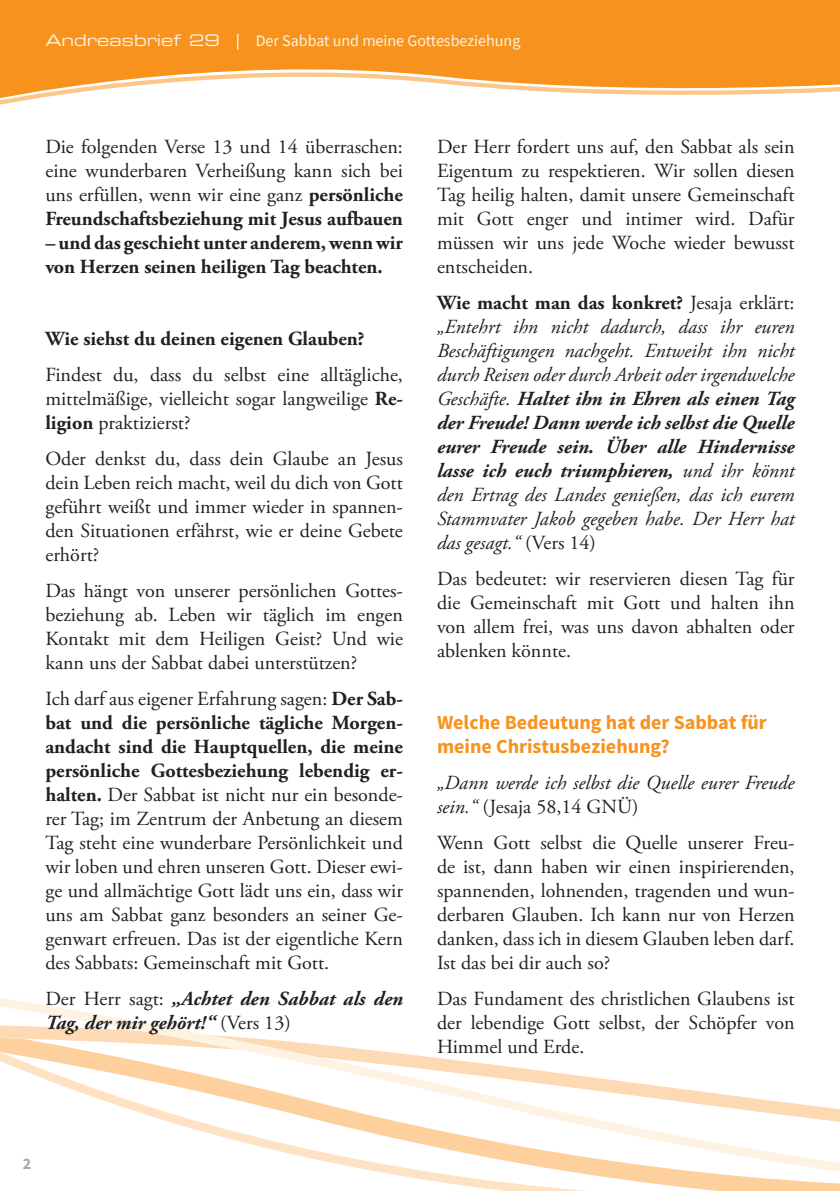
<style>
.page{position:relative;width:840px;height:1191px;background:#fff}
.page>*{position:absolute;margin:0;border:0;box-sizing:border-box;transform-origin:0 0}
.t1{font:20px/24px "Adobe Garamond Pro";color:#231f20;text-align:justify}
.t2{font:italic 20px/24px "Adobe Garamond Pro";color:#231f20;text-align:justify}
.t3{font:700 20px/24px "Adobe Garamond Pro";color:#231f20}
.t4{font:italic 700 20px/24px "Adobe Garamond Pro";color:#231f20}
.t5{font:700 20px/24px "Source Sans Pro";color:#f7931d}
.t6{font:16px "Source Sans Pro";color:#fef2e3}
.t7{font:700 16px "Source Sans Pro";color:#a8a9ad}
.s1{font-family:"Eurostile LT Std Ex 2"}
.s2{font-weight:700}
.s3{font-weight:400;font-style:normal}
.s4{font-weight:700;font-style:normal}
.s5{font-style:normal}
</style>
<div class="page">
<svg style="left:0;top:0;width:839px;height:101px;background:#f8a645"></svg>
<svg style="left:587px;top:1171px;width:252px;height:20px;fill:#fdd09d"></svg>
<svg style="left:0;top:998px;width:839px;height:173px"></svg>
<svg style="left:0;top:1051px;width:587px;height:140px"></svg>
<p class="t6" style="left:45px;top:31px;width:476px"><span class="s1">Andreasbrief 29 |</span> Der Sabbat und meine Gottesbeziehung</p>
<p class="t1" style="left:45px;top:135px;width:359px">Die folgenden Verse 13 und 14 überraschen: eine wunderbaren Verheißung kann sich bei uns erfüllen, wenn wir eine ganz <span class="s2">persönliche Freundschaftsbeziehung mit Jesus aufbauen</span></p>
<p class="t3" style="left:45px;top:231px;width:359px">– und das geschieht unter anderem, wenn wir von Herzen seinen heiligen Tag beachten.</p>
<p class="t3" style="left:45px;top:327px;width:320px">Wie siehst du deinen eigenen Glauben?</p>
<p class="t1" style="left:45px;top:363px;width:359px">Findest du, dass du selbst eine alltägliche, mittel mäßige, vielleicht sogar langweilige <span class="s2">Re&shy;ligion</span> praktizierst?</p>
<p class="t1" style="left:45px;top:447px;width:359px">Oder denkst du, dass dein Glaube an Jesus dein Leben reich macht, weil du dich von Gott geführt weißt und immer wieder in spannen&shy;den Situationen erfährst, wie er deine Gebete erhört?</p>
<p class="t1" style="left:45px;top:579px;width:359px">Das hängt von unserer persönlichen Gottes&shy;beziehung ab. Leben wir täglich im engen Kontakt mit dem Heiligen Geist? Und wie kann uns der Sabbat dabei unterstützen?</p>
<p class="t1" style="left:45px;top:687px;width:359px">Ich darf aus eigener Erfahrung sagen: <span class="s2">Der Sab&shy;bat und die persönliche tägliche Morgen&shy;andacht sind die Hauptquellen, die meine persönliche Gottesbeziehung lebendig er&shy;halten.</span> Der Sabbat ist nicht nur ein besonde&shy;rer Tag; im Zentrum der Anbetung an diesem Tag steht eine wunderbare Persönlichkeit und wir loben und ehren unseren Gott. Dieser ewi&shy;ge und allmächtige Gott lädt uns ein, dass wir uns am Sabbat ganz besonders an seiner Ge&shy;genwart erfreuen. Das ist der eigentliche Kern des Sabbats: Gemeinschaft mit Gott.</p>
<p class="t4" style="left:45px;top:987px;width:359px"><span class="s3">Der Herr sagt:</span> „Achtet den Sabbat als den<br>Tag, der mir gehört!“ <span class="s3">(Vers 13)</span></p>
<p class="t1" style="left:437px;top:135px;width:359px">Der Herr fordert uns auf, den Sabbat als sein Eigentum zu respektieren. Wir sollen diesen Tag heilig halten, damit unsere Gemeinschaft mit Gott enger und intimer wird. Dafür müssen wir uns jede Woche wieder bewusst entscheiden.</p>
<p class="t2" style="left:437px;top:291px;width:359px"><span class="s4">Wie macht man das konkret?</span> <span class="s5">Jesaja erklärt: </span>„Entehrt ihn nicht dadurch, dass ihr euren Beschäftigungen nachgeht. Entweiht ihn nicht durch Reisen oder durch Arbeit oder irgendwelche Geschäfte. <span class="s2">Haltet ihn in Ehren als einen Tag der Freude! Dann werde ich selbst die Quelle eurer Freude sein. Über alle Hindernisse lasse ich euch triumphieren,</span> und ihr könnt den Ertrag des Landes genießen, das ich eurem Stammvater Jakob gegeben habe. Der Herr hat das gesagt.“ <span class="s5">(Vers 14)</span></p>
<p class="t1" style="left:437px;top:567px;width:359px">Das bedeutet: wir reservieren diesen Tag für die Gemeinschaft mit Gott und halten ihn von allem frei, was uns davon abhalten oder ablenken könnte.</p>
<p class="t5" style="left:437px;top:711px;width:331px">Welche Bedeutung hat der Sabbat für meine Christusbeziehung?</p>
<p class="t2" style="left:437px;top:771px;width:359px">„Dann werde ich selbst die Quelle eurer Freude sein.“ <span class="s5">(Jesaja 58,14 GNÜ)</span></p>
<p class="t1" style="left:437px;top:831px;width:359px">Wenn Gott selbst die Quelle unserer Freu&shy;de ist, dann haben wir einen inspirierenden, spannenden, lohnenden, tragenden und wun&shy;derbaren Glauben. Ich kann nur von Herzen danken, dass ich in diesem Glauben leben darf.<br>Ist das bei dir auch so?</p>
<p class="t1" style="left:437px;top:987px;width:359px">Das Fundament des christlichen Glaubens ist der lebendige Gott selbst, der Schöpfer von Himmel und Erde.</p>
<p class="t7" style="left:23px;top:1153px;width:10px">2</p>
</div>
